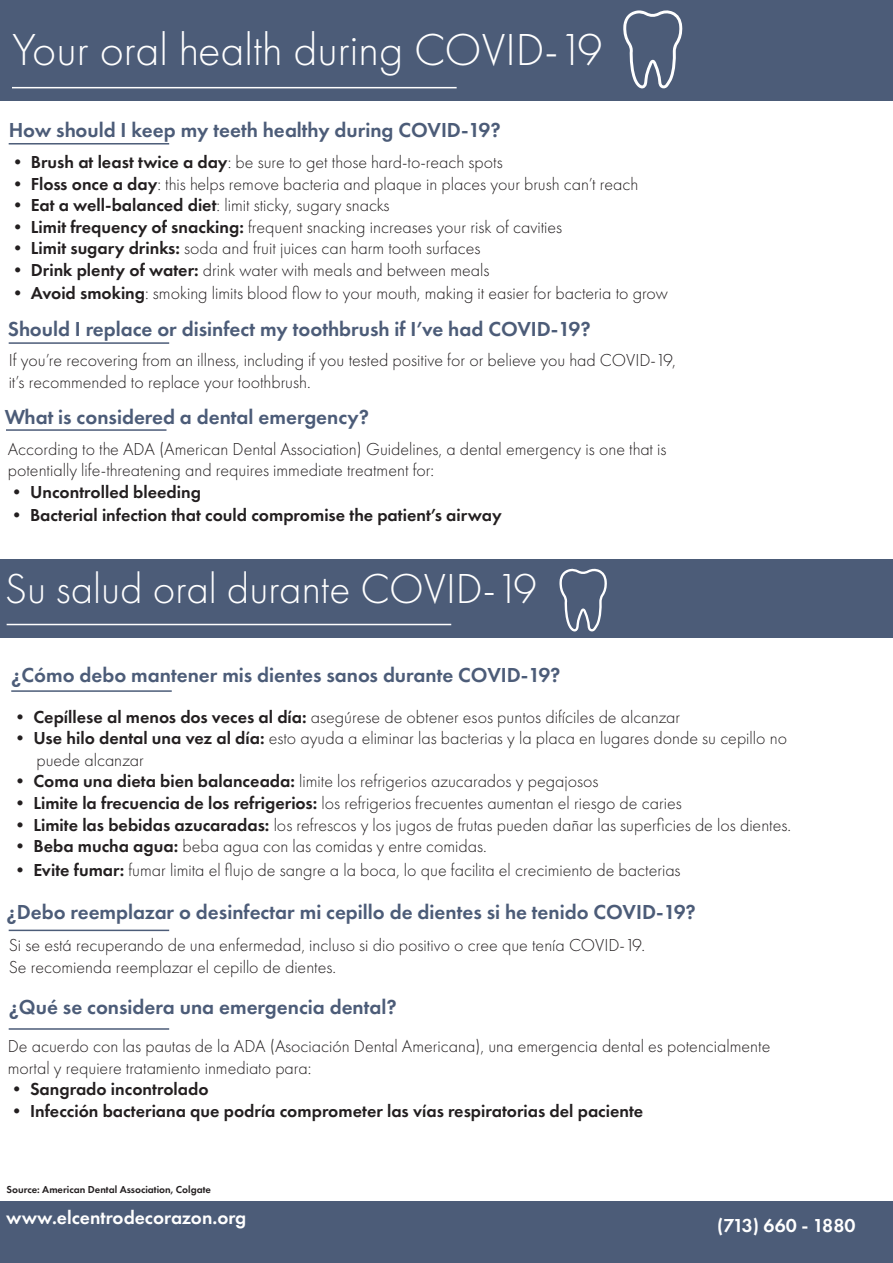
<style>
.page{position:relative;width:893px;height:1263px;background:#fff}
.page>*{position:absolute;margin:0;border:0;box-sizing:border-box;transform-origin:0 0}
.t1{font:300 46.5px "Futura PT";color:#fff}
.t2{font:300 43.5px "Futura PT";color:#fff}
.t3{font:600 21px "Futura PT";color:#4c5c78}
.t4{font:600 19.5px "Futura PT";color:#fff}
.t5{font:300 18px "Futura PT";color:#231f20}
.t6{font:600 18px "Futura PT";color:#231f20}
.t7{font:600 10.5px "Futura PT";color:#231f20}
.s1{font-weight:600}
.s2{font-weight:300}
</style>
<div class="page">
<div style="left:0;top:0;width:893px;height:101px;background:#4c5c78"></div>
<div style="left:0;top:1201px;width:893px;height:62px;background:#4c5c78"></div>
<div style="left:0;top:559px;width:893px;height:78px;background:#4c5c78"></div>
<hr style="left:12px;top:87px;width:445px;height:1px;background:#fff">
<hr style="left:9px;top:143px;width:160px;height:2px;background:#4c5c78">
<hr style="left:7px;top:624px;width:444px;height:1px;background:#fff">
<svg style="left:623px;top:10px;width:59px;height:78px"></svg>
<svg style="left:559px;top:569px;width:48px;height:62px"></svg>
<hr style="left:6px;top:429px;width:160px;height:2px;background:#4c5c78">
<hr style="left:9px;top:342px;width:160px;height:2px;background:#4c5c78">
<hr style="left:11px;top:690px;width:161px;height:2px;background:#4c5c78">
<hr style="left:9px;top:930px;width:160px;height:1px;background:#4c5c78">
<hr style="left:9px;top:1028px;width:160px;height:2px;background:#4c5c78">
<p class="t1" style="left:12px;top:23px;width:592px">Your oral health during COVID-19</p>
<p class="t3" style="left:9px;top:117px;width:494px">How should I keep my teeth healthy during COVID-19?</p>
<p class="t5" style="left:9px;top:152px;width:495px">• <span class="s1">Brush at least twice a day</span>: be sure to get those hard-to-reach spots</p>
<p class="t5" style="left:9px;top:173px;width:631px">• <span class="s1">Floss once a day</span>: this helps remove bacteria and plaque in places your brush can’t reach</p>
<p class="t5" style="left:9px;top:195px;width:382px">• <span class="s1">Eat a well-balanced diet</span>: limit sticky, sugary snacks</p>
<p class="t5" style="left:9px;top:217px;width:555px">• <span class="s1">Limit frequency of snacking:</span> frequent snacking increases your risk of cavities</p>
<p class="t5" style="left:9px;top:238px;width:473px">• <span class="s1">Limit sugary drinks:</span> soda and fruit juices can harm tooth surfaces</p>
<p class="t5" style="left:9px;top:260px;width:482px">• <span class="s1">Drink plenty of water:</span> drink water with meals and between meals</p>
<p class="t5" style="left:9px;top:283px;width:661px">• <span class="s1">Avoid smoking</span>: smoking limits blood flow to your mouth, making it easier for bacteria to grow</p>
<p class="t3" style="left:8px;top:316px;width:584px">Should I replace or disinfect my toothbrush if I’ve had COVID-19?</p>
<p class="t5" style="left:9px;top:350px;width:669px">If you’re recovering from an illness, including if you tested positive for or believe you had COVID-19,</p>
<p class="t5" style="left:9px;top:372px;width:303px">it’s recommended to replace your toothbrush.</p>
<p class="t3" style="left:5px;top:404px;width:366px">What is considered a dental emergency?</p>
<p class="t5" style="left:8px;top:438px;width:660px">According to the ADA (American Dental Association) Guidelines, a dental emergency is one that is</p>
<p class="t5" style="left:8px;top:460px;width:428px">potentially life-threatening and requires immediate treatment for:</p>
<p class="t6" style="left:8px;top:480px;width:195px"><span class="s2">•</span> Uncontrolled bleeding</p>
<p class="t6" style="left:8px;top:504px;width:495px">• Bacterial infection that could compromise the patient’s airway</p>
<p class="t2" style="left:5px;top:564px;width:534px">Su salud oral durante COVID-19</p>
<p class="t3" style="left:11px;top:662px;width:551px">¿Cómo debo mantener mis dientes sanos durante COVID-19?</p>
<p class="t5" style="left:11px;top:706px;width:670px">• <span class="s1">Cepíllese al menos dos veces al día:</span> asegúrese de obtener esos puntos difíciles de alcanzar</p>
<p class="t5" style="left:11px;top:728px;width:777px">• <span class="s1">Use hilo dental una vez al día:</span> esto ayuda a eliminar las bacterias y la placa en lugares donde su cepillo no</p>
<p class="t5" style="left:36px;top:749px;width:109px">puede alcanzar</p>
<p class="t5" style="left:11px;top:771px;width:589px">• <span class="s1">Coma una dieta bien balanceada:</span> limite los refrigerios azucarados y pegajosos</p>
<p class="t5" style="left:11px;top:793px;width:672px">• <span class="s1">Limite la frecuencia de los refrigerios:</span> los refrigerios frecuentes aumentan el riesgo de caries</p>
<p class="t5" style="left:11px;top:814px;width:781px">• <span class="s1">Limite las bebidas azucaradas:</span> los refrescos y los jugos de frutas pueden dañar las superficies de los dientes.</p>
<p class="t5" style="left:11px;top:836px;width:477px">• <span class="s1">Beba mucha agua:</span> beba agua con las comidas y entre comidas.</p>
<p class="t5" style="left:11px;top:859px;width:671px">• <span class="s1">Evite fumar:</span> fumar limita el flujo de sangre a la boca, lo que facilita el crecimiento de bacterias</p>
<p class="t3" style="left:6px;top:898px;width:691px">¿Debo reemplazar o desinfectar mi cepillo de dientes si he tenido COVID-19?</p>
<p class="t5" style="left:9px;top:935px;width:638px">Si se está recuperando de una enfermedad, incluso si dio positivo o cree que tenía COVID-19.</p>
<p class="t5" style="left:9px;top:956px;width:329px">Se recomienda reemplazar el cepillo de dientes.</p>
<p class="t3" style="left:9px;top:994px;width:390px">¿Qué se considera una emergencia dental?</p>
<p class="t5" style="left:8px;top:1036px;width:764px">De acuerdo con las pautas de la ADA (Asociación Dental Americana), una emergencia dental es potencialmente</p>
<p class="t5" style="left:8px;top:1058px;width:305px">mortal y requiere tratamiento inmediato para:</p>
<p class="t6" style="left:8px;top:1078px;width:202px">• Sangrado incontrolado</p>
<p class="t6" style="left:8px;top:1100px;width:637px">• Infección bacteriana que podría comprometer las vías respiratorias del paciente</p>
<p class="t7" style="left:6px;top:1183px;width:206px">Source: American Dental Association, Colgate</p>
<p class="t4" style="left:6px;top:1205px;width:242px">www.elcentrodecorazon.org</p>
<p class="t4" style="left:717px;top:1213px;width:140px">(713) 660 - 1880</p>
</div>
